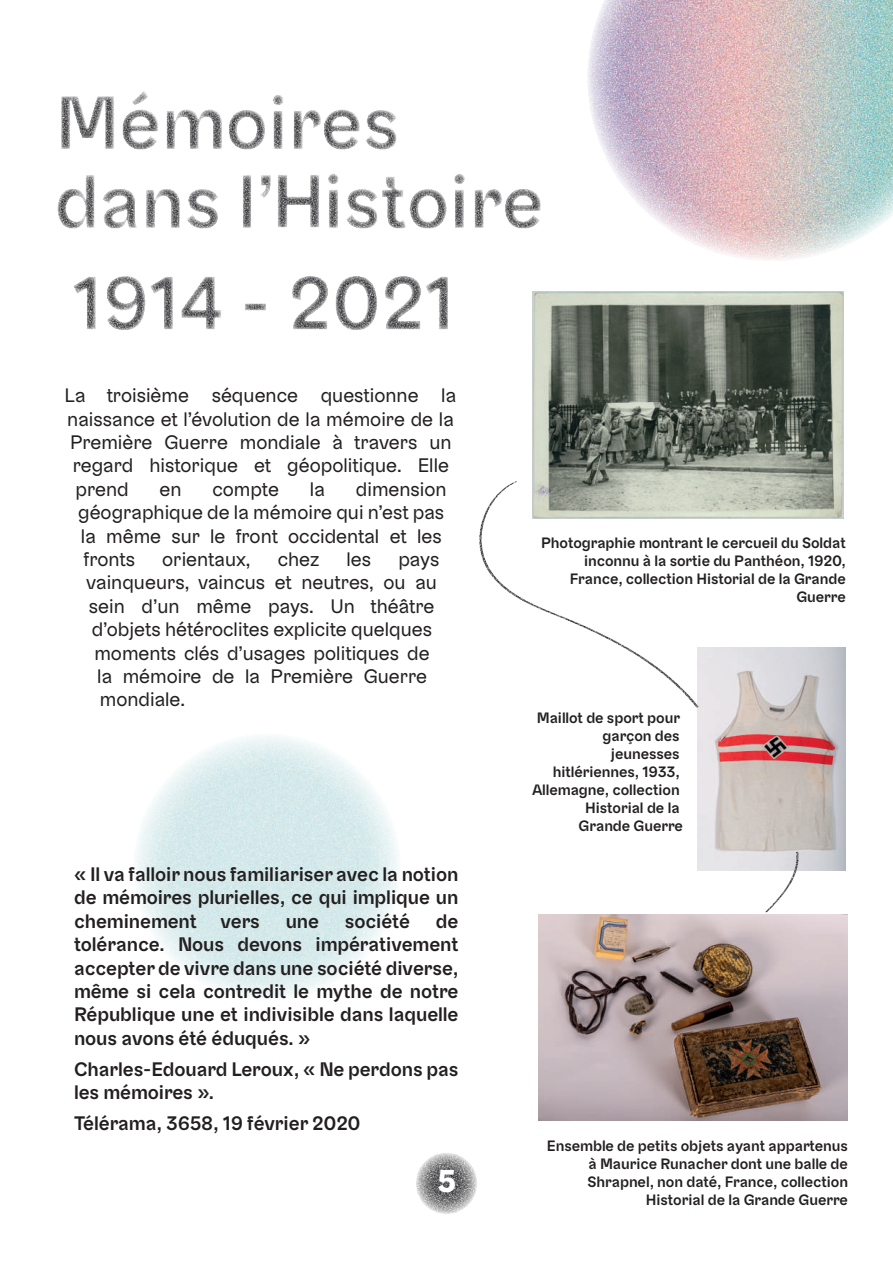
<style>
.page{position:relative;width:893px;height:1263px;background:#fff}
.page>*{position:absolute;margin:0;border:0;box-sizing:border-box;transform-origin:0 0}
.t1{font:700 31.5px "G Gcerveau";color:#fff}
.t2{font:19.5px/23.4px "G Gcerveau";color:#231f20}
.t3{font:600 19.5px/23.4px "G Gcerveau";color:#231f20;text-align:justify}
.t4{font:600 15px/18px "G Gcerveau";color:#231f20;text-align:right}
</style>
<div class="page">
<img style="left:416px;top:1153px;width:61px;height:61px">
<img style="left:136px;top:736px;width:262px;height:263px">
<img style="left:61px;top:91px;width:335px;height:29px">
<img style="left:57px;top:120px;width:476px;height:109px">
<img style="left:57px;top:222px;width:445px;height:108px">
<img style="left:533px;top:0;width:322px;height:315px">
<img style="left:533px;top:291px;width:310px;height:227px">
<img style="left:697px;top:647px;width:149px;height:223px">
<img style="left:538px;top:914px;width:310px;height:206px">
<img style="left:479px;top:428px;width:273px;height:333px">
<img style="left:712px;top:797px;width:136px;height:169px">
<img style="left:855px;top:0;width:38px;height:240px">
<img style="left:224px;top:121px;width:149px;height:161px">
<p class="t2" style="left:65px;top:384px;width:393px">La troisième séquence questionne la</p>
<p class="t2" style="left:67px;top:407px;width:388px">naissance et l’évolution de la mémoire de la</p>
<p class="t2" style="left:70px;top:430px;width:383px">Première Guerre mondiale à travers un</p>
<p class="t2" style="left:73px;top:454px;width:378px">regard historique et géopolitique. Elle</p>
<p class="t2" style="left:75px;top:477px;width:55px">prend</p>
<p class="t2" style="left:160px;top:477px;width:24px">en</p>
<p class="t2" style="left:212px;top:477px;width:68px">compte</p>
<p class="t2" style="left:310px;top:477px;width:17px">la</p>
<p class="t2" style="left:78px;top:477px;width:370px;text-indent:278px">dimension géographique de la mémoire qui n’est pas la même sur le front occidental et les fronts</p>
<p class="t2" style="left:162px;top:547px;width:90px">orientaux,</p>
<p class="t2" style="left:278px;top:547px;width:43px">chez</p>
<p class="t2" style="left:347px;top:547px;width:26px">les</p>
<p class="t2" style="left:398px;top:547px;width:43px">pays</p>
<p class="t2" style="left:86px;top:571px;width:352px">vainqueurs, vaincus et neutres, ou au</p>
<p class="t2" style="left:89px;top:594px;width:347px">sein d’un même pays. Un théâtre</p>
<p class="t2" style="left:92px;top:618px;width:342px">d’objets hétéroclites explicite quelques</p>
<p class="t2" style="left:94px;top:641px;width:337px">moments clés d’usages politiques de</p>
<p class="t2" style="left:97px;top:664px;width:332px">la mémoire de la Première Guerre</p>
<p class="t2" style="left:100px;top:688px;width:87px">mondiale.</p>
<p class="t3" style="left:74px;top:862px;width:386px">« Il va falloir nous familiariser avec la notion de mémoires plurielles, ce qui implique un cheminement vers</p>
<p class="t3" style="left:286px;top:909px;width:35px">une</p>
<p class="t3" style="left:345px;top:909px;width:67px">société</p>
<p class="t3" style="left:74px;top:909px;width:386px;text-indent:362px">de tolérance. Nous devons impérativement accepter de vivre dans une société diverse, même si cela contredit le mythe de notre République une et indivisible dans laquelle nous avons été éduqués. »</p>
<p class="t3" style="left:74px;top:1057px;width:386px">Charles-Edouard Leroux, « Ne perdons pas les mémoires ».</p>
<p class="t3" style="left:74px;top:1111px;width:288px">Télérama, 3658, 19 février 2020</p>
<h1 class="t1" style="left:437px;top:1161px;width:20px">5</h1>
<p class="t4" style="left:541px;top:533px;width:306px">Photographie montrant le cercueil du Soldat inconnu à la sortie du Panthéon, 1920, France, collection Historial de la Grande Guerre</p>
<p class="t4" style="left:532px;top:708px;width:152px">Maillot de sport pour garçon des<br>jeunesses hitlériennes, 1933,<br>Allemagne, collection<br>Historial de la<br>Grande Guerre</p>
<p class="t4" style="left:547px;top:1137px;width:302px">Ensemble de petits objets ayant appartenus à Maurice Runacher dont une balle de Shrapnel, non daté, France, collection Historial de la Grande Guerre</p>
</div>
